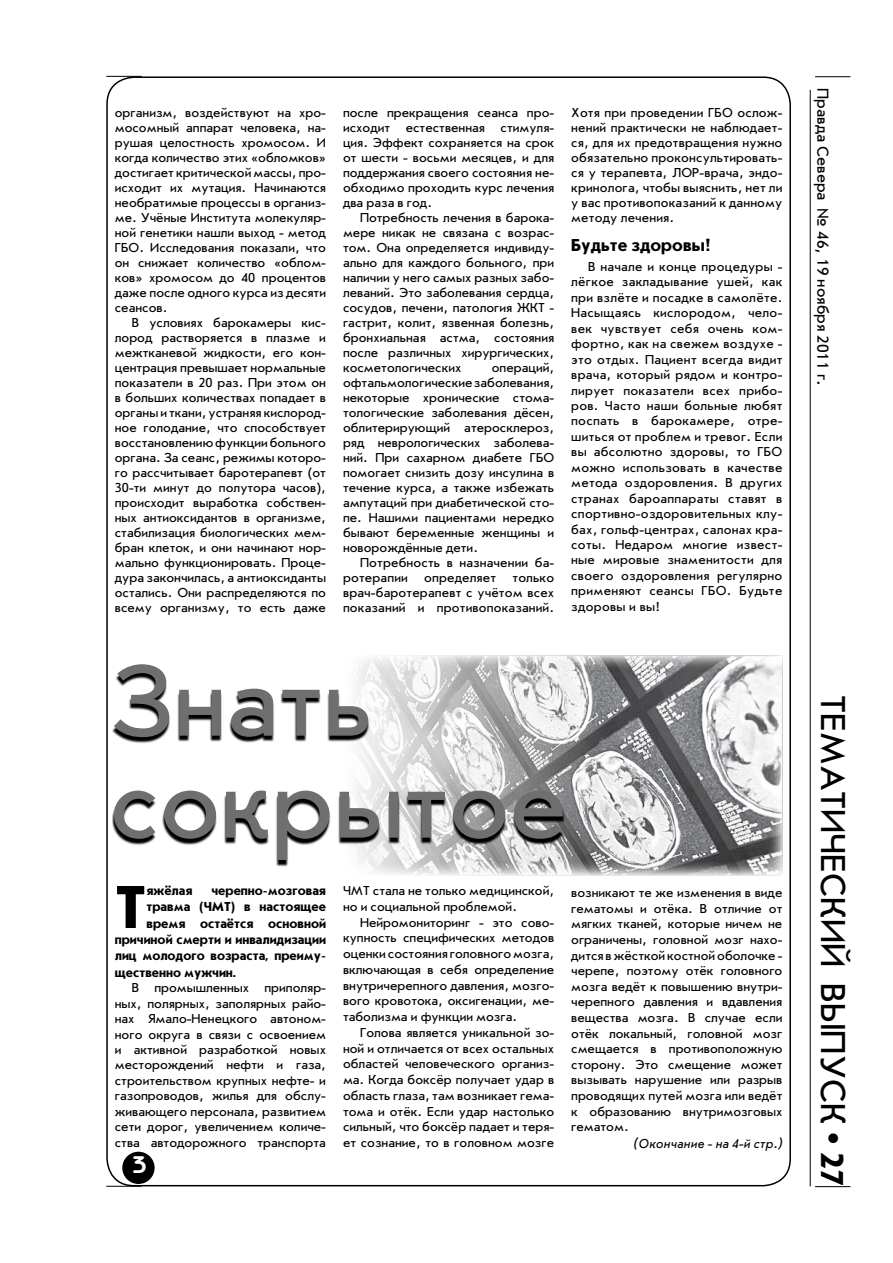
<style>
.page{position:relative;width:893px;height:1263px;background:#fff}
.page>*{position:absolute;margin:0;border:0;box-sizing:border-box;transform-origin:0 0}
.t1{font:105px/102px "Journal Sans C";color:#6d6f71}
.t2{font:700 63px "Journal Sans C";color:#000}
.t3{font:36px "Journal Sans C";color:#000}
.t4{font:700 24px "Benguiat Gothic C";color:#fff}
.t5{font:700 18px "Journal Sans C";color:#000}
.t6{font:16.5px "Journal Sans C";color:#000}
.t7{font:13.5px/15px "Journal Sans C";color:#000;text-align:justify}
.t8{font:700 13.5px "Journal Sans C";color:#000}
.t9{font:italic 13.5px "Journal Sans C";color:#000;scale:.94 1}
.s1{font-weight:700;font-size:33px}
</style>
<div class="page">
<hr style="left:106px;top:76px;width:36px;height:1px;background:#000">
<hr style="left:815px;top:76px;width:35px;height:1px;background:#000">
<hr style="left:815px;top:1186px;width:35px;height:1px;background:#000">
<hr style="left:106px;top:1186px;width:36px;height:1px;background:#000">
<div style="left:123px;top:1152px;width:31px;height:31px;background:#000;border-radius:50%"></div>
<div style="left:122px;top:1152px;width:33px;height:32px;border:2px solid #000;border-radius:50%"></div>
<hr style="left:810px;top:90px;width:1px;height:1096px;background:#000">
<img style="left:359px;top:657px;width:422px;height:216px">
<svg style="left:112px;top:667px;width:614px;height:209px"></svg>
<p class="t7" style="left:115px;top:105px;width:213px">организм, воздействуют на хро&shy;мосомный аппарат человека, на&shy;рушая целостность хромосом. И когда количество этих «обломков» достигает критической массы, про&shy;исходит их мутация. Начинаются необратимые процессы в организ&shy;ме. Учёные Института молекуляр&shy;ной генетики нашли выход - метод ГБО. Исследования показали, что он снижает количество «облом&shy;ков» хромосом до 40 процентов даже после одного курса из десяти сеансов.</p>
<p class="t7" style="left:115px;top:315px;width:213px;text-indent:17px">В условиях барокамеры кис&shy;лород растворяется в плазме и межтканевой жидкости, его кон&shy;центрация превышает нормальные показатели в 20 раз. При этом он в больших количествах попадает в органы и ткани, устраняя кислород&shy;ное голодание, что способствует восстановлению функции больного органа. За сеанс, режимы которо&shy;го рассчитывает баротерапевт (от 30-ти минут до полутора часов), происходит выработка собствен&shy;ных антиоксидантов в организме, стабилизация биологических мем&shy;бран клеток, и они начинают нор&shy;мально функционировать. Проце&shy;дура закончилась, а антиоксиданты остались. Они распределяются по всему организму, то есть даже</p>
<p class="t7" style="left:343px;top:105px;width:213px">после прекращения сеанса про&shy;исходит естественная стимуля&shy;ция. Эффект сохраняется на срок от шести - восьми месяцев, и для поддержания своего состояния не&shy;обходимо проходить курс лечения два раза в год.</p>
<p class="t7" style="left:343px;top:210px;width:213px;text-indent:17px">Потребность лечения в барока&shy;мере никак не связана с возрас&shy;том. Она определяется индивиду&shy;ально для каждого больного, при наличии у него самых разных забо&shy;леваний. Это заболевания сердца, сосудов, печени, патология ЖКТ - гастрит, колит, язвенная болезнь, бронхиальная астма, состояния после различных хирургических, косметологических</p>
<p class="t7" style="left:343px;top:360px;width:213px;text-indent:149px">операций, офтальмологические заболевания, некоторые хронические стома&shy;тологические заболевания дёсен, облитерирующий атеросклероз, ряд неврологических заболева&shy;ний. При сахарном диабете ГБО помогает снизить дозу инсулина в течение курса, а также избежать ампутаций при диабетической сто&shy;пе. Нашими пациентами нередко бывают беременные женщины и новорождённые дети.</p>
<p class="t7" style="left:343px;top:555px;width:213px;text-indent:17px">Потребность в назначении ба&shy;ротерапии определяет только врач-баротерапевт с учётом всех показаний и противопоказаний.</p>
<p class="t7" style="left:571px;top:105px;width:213px">Хотя при проведении ГБО ослож&shy;нений практически не наблюдает&shy;ся, для их предотвращения нужно обязательно проконсультировать&shy;ся у терапевта, ЛОР-врача, эндо&shy;кринолога, чтобы выяснить, нет ли у вас противопоказаний к данному методу лечения.</p>
<h3 class="t5" style="left:571px;top:236px;width:141px">Будьте здоровы!</h3>
<p class="t7" style="left:571px;top:259px;width:213px;line-height:15.5px;text-indent:17px">В начале и конце процедуры - лёгкое закладывание ушей, как при взлёте и посадке в самолёте.<br>Насыщаясь кислородом, чело&shy;век чувствует себя очень ком&shy;фортно, как на свежем воздухе - это отдых. Пациент всегда видит врача, который рядом и контро&shy;лирует показатели всех прибо&shy;ров. Часто наши больные любят поспать в барокамере, отре&shy;шиться от проблем и тревог. Если вы абсолютно здоровы, то ГБО можно использовать в качестве метода оздоровления. В других странах бароаппараты ставят в спортивно-оздоровительных клу&shy;бах, гольф-центрах, салонах кра&shy;соты. Недаром многие извест&shy;ные мировые знаменитости для своего оздоровления регулярно применяют сеансы ГБО. Будьте здоровы и вы!</p>
<h1 class="t1" style="left:109px;top:653px;width:459px">Знать сокрытое</h1>
<p class="t7" style="left:343px;top:883px;width:10px">ЧМТ</p>
<h2 class="t2" style="left:115px;top:874px;width:33px">Т</h2>
<p class="t8" style="left:147px;top:883px;width:47px">яжёлая</p>
<p class="t8" style="left:211px;top:883px;width:116px">черепно-мозговая</p>
<p class="t7" style="left:343px;top:883px;width:213px;line-height:15.8px;text-indent:30px">стала не только медицинской, но и социальной проблемой.</p>
<p class="t7" style="left:343px;top:914px;width:213px;line-height:15.8px;text-indent:17px">Нейромониторинг - это сово&shy;купность специфических методов оценки состояния головного мозга, включающая в себя определение внутричерепного давления, мозго&shy;вого кровотока, оксигенации, ме&shy;таболизма и функции мозга.</p>
<p class="t7" style="left:343px;top:1025px;width:213px;line-height:15.8px;text-indent:17px">Голова является уникальной зо&shy;ной и отличается от всех остальных областей человеческого организ&shy;ма. Когда боксёр получает удар в область глаза, там возникает гема&shy;тома и отёк. Если удар настолько сильный, что боксёр падает и теря&shy;ет сознание, то в головном мозге</p>
<p class="t8" style="left:147px;top:900px;width:181px">травма (ЧМТ) в настоящее</p>
<p class="t8" style="left:147px;top:916px;width:181px">время остаётся основной</p>
<p class="t8" style="left:115px;top:932px;width:213px">причиной смерти и инвалидизации</p>
<p class="t8" style="left:115px;top:949px;width:213px">лиц молодого возраста, преиму-</p>
<p class="t8" style="left:115px;top:965px;width:123px">щественно мужчин.</p>
<p class="t7" style="left:115px;top:980px;width:213px;line-height:15.5px;text-indent:17px">В промышленных приполяр&shy;ных, полярных, заполярных райо&shy;нах Ямало-Ненецкого автоном&shy;ного округа в связи с освоением и активной разработкой новых месторождений нефти и газа, строительством крупных нефте- и газопроводов, жилья для обслу&shy;живающего персонала, развитием сети дорог, увеличением количе&shy;ства автодорожного транспорта</p>
<h3 class="t4" style="left:133px;top:1150px;width:15px">3</h3>
<p class="t7" style="left:571px;top:885px;width:213px;line-height:15.6px">возникают те же изменения в виде гематомы и отёка. В отличие от мягких тканей, которые ничем не ограничены, головной мозг нахо&shy;дится в жёсткой костной оболочке - черепе, поэтому отёк головного мозга ведёт к повышению внутри&shy;черепного давления и вдавления вещества мозга. В случае если отёк локальный, головной мозг смещается в противоположную сторону. Это смещение может вызывать нарушение или разрыв проводящих путей мозга или ведёт к образованию внутримозговых гематом.</p>
<p class="t9" style="left:634px;top:1136px;width:160px">(Окончание - на 4-й стр.)</p>
<p class="t6" style="left:831px;top:88px;width:299px;rotate:90deg">Правда Севера № 46, 19 ноября 2011 г.</p>
<h3 class="t3" style="left:851px;top:695px;width:493px;rotate:90deg">тематический выпуск <span class="s1">27</span></h3>
</div>
